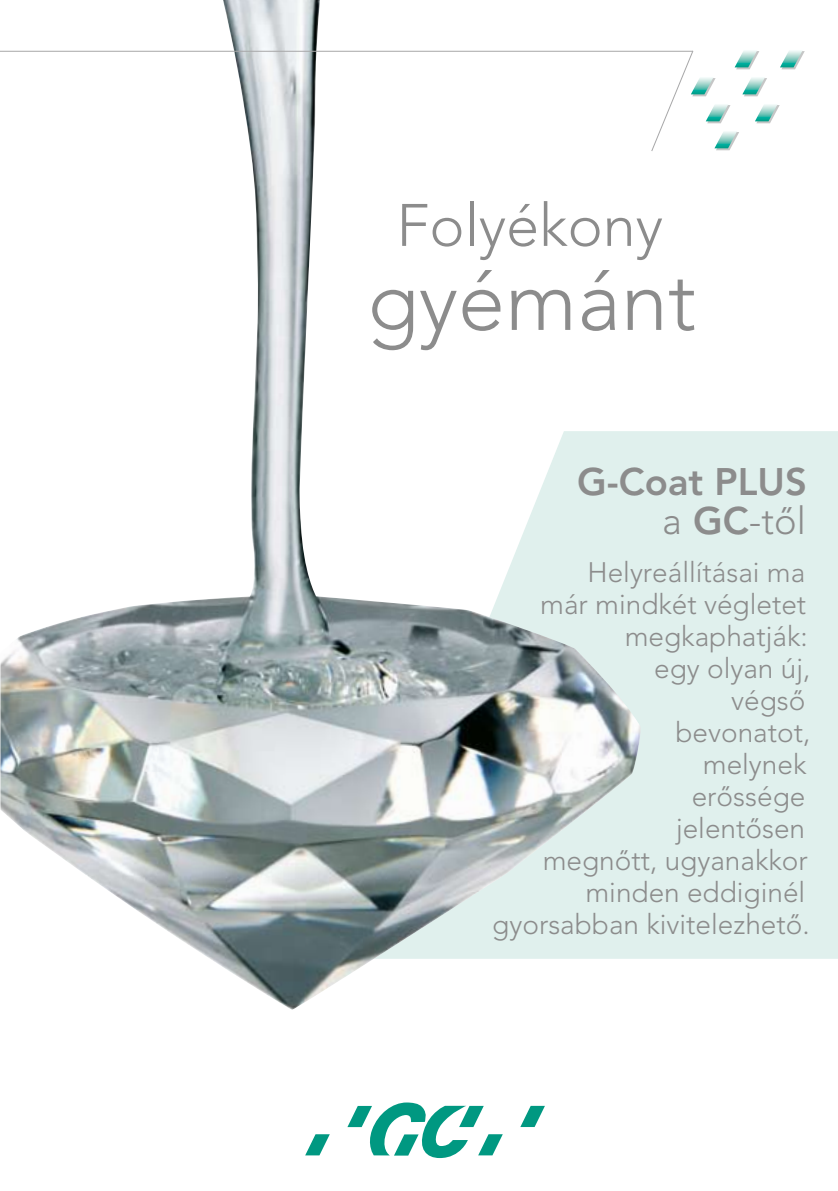
<style>
.page{position:relative;width:838px;height:1191px;background:#fff}
.page>*{position:absolute;margin:0;border:0;box-sizing:border-box;transform-origin:0 0}
.t1{font:300 84.6px "Avenir";color:#8c8c8c}
.t2{font:300 59.2px "Avenir";color:#8c8c8c}
.t3{font:800 38px/39.4px "Avenir";color:#8c8c8c;text-align:right}
.t4{font:300 28px/32px "Avenir";color:#8c8c8c;text-align:right}
.s1{font-weight:300}
</style>
<div class="page">
<svg style="left:520px;top:1105px;width:25px;height:22px"></svg>
<svg style="left:347px;top:1102px;width:156px;height:56px"></svg>
<svg style="left:305px;top:1134px;width:25px;height:21px"></svg>
<div style="left:643px;top:431px;width:195px;height:527px;background:#e0f0ed"></div>
<svg style="left:650px;top:50px;width:155px;height:101px"></svg>
<img style="left:0;top:0;width:643px;height:1009px">
<hr style="left:0;top:51px;width:693px;height:1px;background:#a7a7a8">
<h2 class="t2" style="left:396px;top:191px;width:268px">Folyékony</h2>
<h1 class="t1" style="left:367px;top:251px;width:331px">gyémánt</h1>
<h3 class="t3" style="left:577px;top:463px;width:231px">G-Coat PLUS <span class="s1">a</span> GC<span class="s1">-tôl</span></h3>
<p class="t4" style="left:492px;top:556px;width:320px">Helyreállításai ma<br>már mindkét végletet megkaphatják:<br>egy olyan új,<br>végsô<br>bevonatot,<br>melynek<br>erôssége<br>jelentôsen<br>megnôtt, ugyanakkor minden eddiginél gyorsabban kivitelezhetô.</p>
</div>
